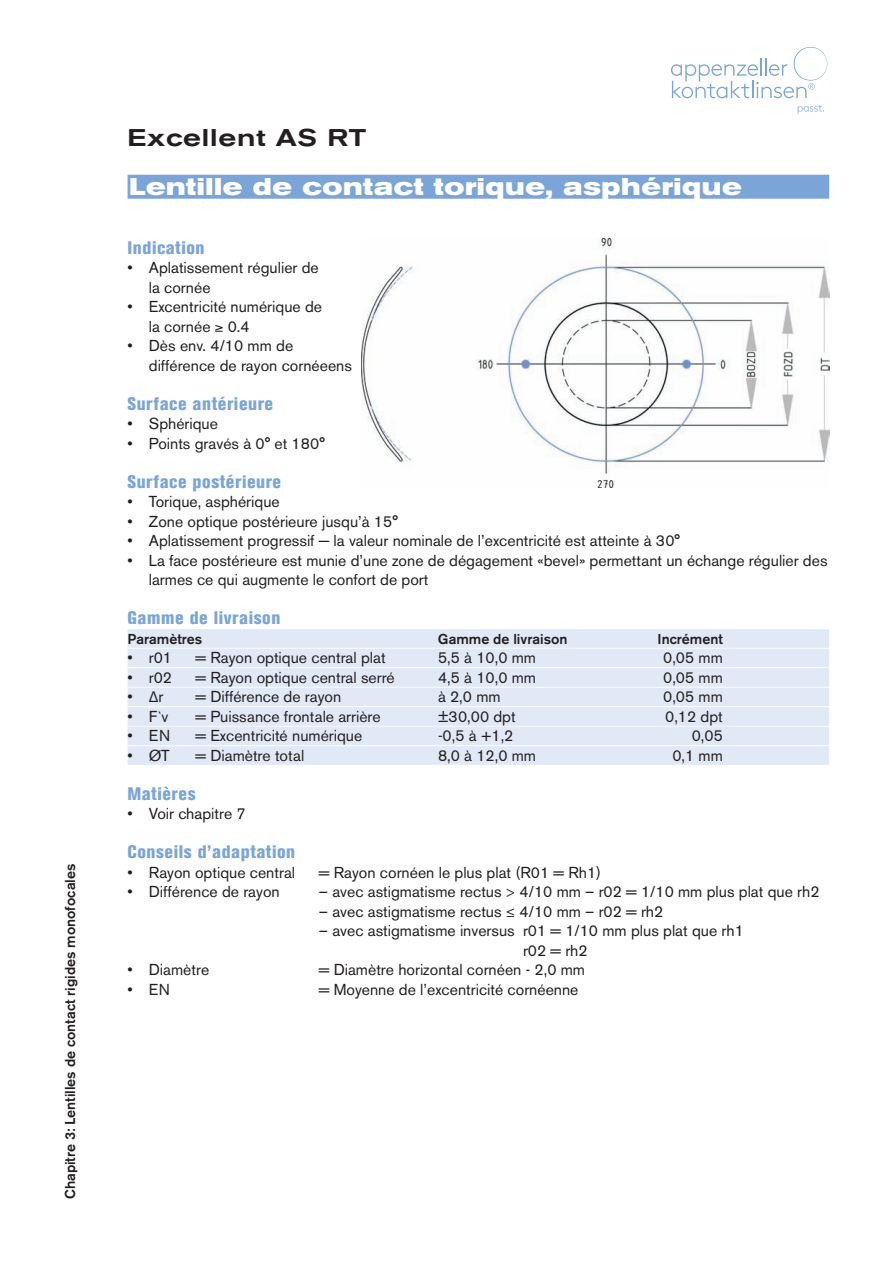
<style>
.page{position:relative;width:893px;height:1263px;background:#fff}
.page>*{position:absolute;margin:0;border:0;box-sizing:border-box;transform-origin:0 0}
.t1{font:700 expanded 24px "Akzidenz Grotesk BE";letter-spacing:.03em;color:#fff}
.t2{font:500 expanded 24px "Akzidenz Grotesk BE";letter-spacing:.03em;color:#231f20}
.t3{font:800 condensed 18px "Akzidenz Grotesk BE";letter-spacing:.03em;color:#7ca5d7}
.t4{font:15.75px/19.5px "Akzidenz Grotesk BE";color:#231f20}
.t5{font:500 14.25px "Akzidenz Grotesk BE";color:#231f20}
.s1{font-family:"Myriad Pro"}
</style>
<div class="page">
<svg style="left:798px;top:105px;width:26px;height:9px"></svg>
<svg style="left:671px;top:47px;width:156px;height:51px"></svg>
<img style="left:361px;top:238px;width:468px;height:249px">
<div style="left:128px;top:175px;width:701px;height:24px;background:#7ca5d7"></div>
<div style="left:128px;top:629px;width:701px;height:19px;background:#e1e9f6"></div>
<div style="left:128px;top:649px;width:701px;height:18px;background:#e1e9f6"></div>
<div style="left:128px;top:668px;width:701px;height:19px;background:#e1e9f6"></div>
<div style="left:128px;top:688px;width:701px;height:18px;background:#e1e9f6"></div>
<div style="left:128px;top:707px;width:701px;height:19px;background:#e1e9f6"></div>
<div style="left:128px;top:727px;width:701px;height:18px;background:#e1e9f6"></div>
<div style="left:128px;top:746px;width:701px;height:19px;background:#e1e9f6"></div>
<p class="t5" style="left:61px;top:1199px;width:337px;rotate:-90deg">Chapitre 3: Lentilles de contact rigides monofocales</p>
<h1 class="t2" style="left:128px;top:123px;width:240px">Excellent AS RT</h1>
<h1 class="t1" style="left:129px;top:172px;width:614px">Lentille de contact torique, asphérique</h1>
<p class="t3" style="left:128px;top:237px;width:78px">Indication</p>
<p class="t4" style="left:149px;top:258px;width:171px;text-indent:-21px">• Aplatissement régulier de la cornée</p>
<p class="t4" style="left:149px;top:297px;width:175px;text-indent:-21px">• Excentricité numérique de la cornée ≥ 0.4</p>
<p class="t4" style="left:149px;top:336px;width:205px;text-indent:-21px">• Dès env. 4/10 mm de différence de rayon cornéeens</p>
<p class="t3" style="left:128px;top:393px;width:147px">Surface antérieure</p>
<p class="t4" style="left:128px;top:414px;width:92px">• Sphérique</p>
<p class="t4" style="left:128px;top:433px;width:199px">• Points gravés à 0° et 180°</p>
<p class="t3" style="left:128px;top:471px;width:155px">Surface postérieure</p>
<p class="t4" style="left:128px;top:492px;width:154px">• Torique, asphérique</p>
<p class="t4" style="left:128px;top:511px;width:272px">• Zone optique postérieure jusqu’à 15°</p>
<p class="t4" style="left:128px;top:531px;width:554px">• Aplatissement progressif − la valeur nominale de l’excentricité est atteinte à 30°</p>
<p class="t4" style="left:149px;top:550px;width:680px;text-indent:-21px">• La face postérieure est munie d’une zone de dégagement «bevel» permettant un échange régulier des larmes ce qui augmente le confort de port</p>
<p class="t3" style="left:128px;top:607px;width:154px">Gamme de livraison</p>
<p class="t5" style="left:128px;top:630px;width:76px">Paramètres</p>
<p class="t5" style="left:438px;top:630px;width:131px">Gamme de livraison</p>
<p class="t5" style="left:658px;top:630px;width:67px">Incrément</p>
<p class="t4" style="left:128px;top:648px;width:46px">• r01</p>
<p class="t4" style="left:196px;top:648px;width:192px">= Rayon optique central plat</p>
<p class="t4" style="left:438px;top:648px;width:100px">5,5 à 10,0 mm</p>
<p class="t4" style="left:663px;top:648px;width:61px">0,05 mm</p>
<p class="t4" style="left:128px;top:667px;width:46px">• r02</p>
<p class="t4" style="left:196px;top:667px;width:201px">= Rayon optique central serré</p>
<p class="t4" style="left:438px;top:667px;width:100px">4,5 à 10,0 mm</p>
<p class="t4" style="left:663px;top:667px;width:61px">0,05 mm</p>
<p class="t4" style="left:128px;top:687px;width:37px">• <span class="s1">Δ</span>r</p>
<p class="t4" style="left:196px;top:687px;width:147px">= Différence de rayon</p>
<p class="t4" style="left:438px;top:687px;width:64px">à 2,0 mm</p>
<p class="t4" style="left:663px;top:687px;width:61px">0,05 mm</p>
<p class="t4" style="left:128px;top:706px;width:42px">• F`v</p>
<p class="t4" style="left:196px;top:706px;width:187px">= Puissance frontale arrière</p>
<p class="t4" style="left:438px;top:706px;width:79px">±30,00 dpt</p>
<p class="t4" style="left:665px;top:706px;width:59px">0,12 dpt</p>
<p class="t4" style="left:128px;top:726px;width:44px">• EN</p>
<p class="t4" style="left:196px;top:726px;width:168px">= Excentricité numérique</p>
<p class="t4" style="left:438px;top:726px;width:77px">-0,5 à +1,2</p>
<p class="t4" style="left:692px;top:726px;width:33px">0,05</p>
<p class="t4" style="left:128px;top:745px;width:44px">• ØT</p>
<p class="t4" style="left:196px;top:745px;width:110px">= Diamètre total</p>
<p class="t4" style="left:438px;top:745px;width:100px">8,0 à 12,0 mm</p>
<p class="t4" style="left:672px;top:745px;width:52px">0,1 mm</p>
<p class="t3" style="left:128px;top:783px;width:70px">Matières</p>
<p class="t4" style="left:128px;top:804px;width:120px">• Voir chapitre 7</p>
<p class="t3" style="left:128px;top:841px;width:169px">Conseils d’adaptation</p>
<p class="t4" style="left:128px;top:862px;width:169px">• Rayon optique central</p>
<p class="t4" style="left:319px;top:862px;width:284px">= Rayon cornéen le plus plat (R01 = Rh1)</p>
<p class="t4" style="left:128px;top:882px;width:154px">• Différence de rayon</p>
<p class="t4" style="left:319px;top:882px;width:502px">– avec astigmatisme rectus <span class="s1">&gt;</span> 4/10 mm – r02 = 1/10 mm plus plat que rh2</p>
<p class="t4" style="left:319px;top:901px;width:346px">– avec astigmatisme rectus <span class="s1">≤</span> 4/10 mm – r02 = rh2</p>
<p class="t4" style="left:523px;top:921px;width:222px;text-indent:-204px">– avec astigmatisme inversus r01 = 1/10 mm plus plat que rh1 r02 = rh2</p>
<p class="t4" style="left:128px;top:960px;width:83px">• Diamètre</p>
<p class="t4" style="left:319px;top:960px;width:268px">= Diamètre horizontal cornéen - 2,0 mm</p>
<p class="t4" style="left:128px;top:979px;width:44px">• EN</p>
<p class="t4" style="left:319px;top:979px;width:261px">= Moyenne de l’excentricité cornéenne</p>
</div>
